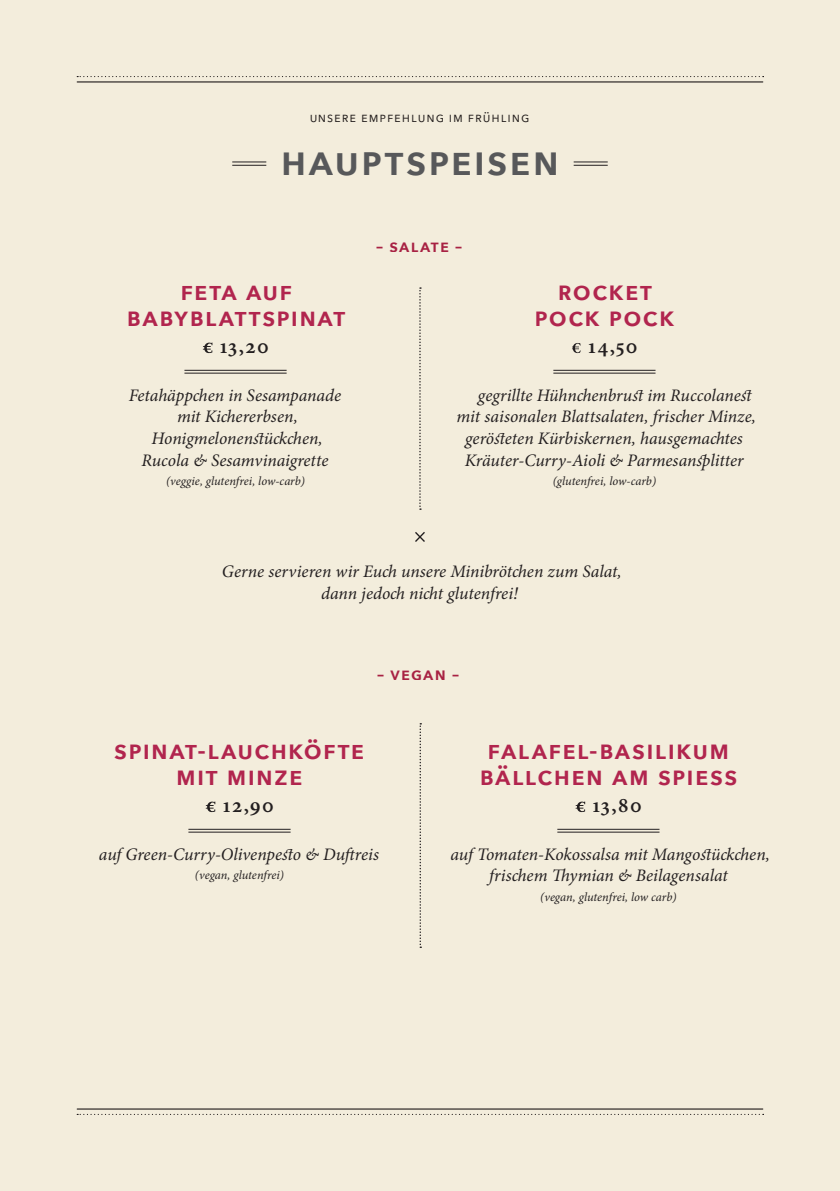
<style>
.page{position:relative;width:840px;height:1191px;background:#fff}
.page>*{position:absolute;margin:0;border:0;box-sizing:border-box;transform-origin:0 0}
.t1{font:600 41.6px "Avenir Next";letter-spacing:.045em;color:#57585a}
.t2{font:600 26.4px "Avenir Next";letter-spacing:.045em;color:#b1254e}
.t3{font:600 21.6px "Minion Pro";letter-spacing:.06em;color:#231f20}
.t4{font:italic 17.6px/21.6px "Minion Pro";color:#231f20;text-align:center}
.t5{font:600 17.6px "Avenir Next";letter-spacing:.07em;color:#b1254e}
.t6{font:13.6px "Avenir Next";letter-spacing:.065em;color:#231f20}
.t7{font:italic 12.4px "Minion Pro";letter-spacing:-.005em;color:#231f20}
</style>
<div class="page">
<div style="left:0;top:0;width:839px;height:1191px;background:#f3eddc"></div>
<svg style="left:206px;top:801px;width:9px;height:11px"></svg>
<hr style="left:188px;top:829px;width:102px;height:1px;background:#231f20">
<hr style="left:188px;top:831px;width:102px;height:1px;background:#231f20">
<svg style="left:575px;top:801px;width:10px;height:11px"></svg>
<hr style="left:557px;top:829px;width:102px;height:1px;background:#231f20">
<hr style="left:557px;top:831px;width:102px;height:1px;background:#231f20">
<svg style="left:77px;top:76px;width:686px;height:1px"></svg>
<hr style="left:77px;top:81px;width:685px;height:1px;background:#231f20">
<svg style="left:77px;top:1113px;width:686px;height:2px"></svg>
<hr style="left:77px;top:1108px;width:685px;height:1px;background:#231f20">
<svg style="left:419px;top:287px;width:2px;height:223px"></svg>
<svg style="left:203px;top:342px;width:9px;height:11px"></svg>
<hr style="left:184px;top:370px;width:102px;height:1px;background:#231f20">
<hr style="left:184px;top:373px;width:102px;height:1px;background:#231f20">
<svg style="left:572px;top:343px;width:8px;height:10px"></svg>
<hr style="left:553px;top:370px;width:102px;height:1px;background:#231f20">
<hr style="left:553px;top:373px;width:102px;height:1px;background:#231f20">
<svg style="left:415px;top:532px;width:10px;height:10px"></svg>
<hr style="left:232px;top:162px;width:34px;height:1px;background:#231f20">
<hr style="left:232px;top:165px;width:34px;height:1px;background:#231f20">
<hr style="left:573px;top:162px;width:34px;height:1px;background:#231f20">
<hr style="left:573px;top:165px;width:34px;height:1px;background:#231f20">
<svg style="left:419px;top:723px;width:2px;height:225px"></svg>
<p class="t6" style="left:309px;top:106px;width:222px">Unsere Empfehlung im frühling</p>
<p class="t1" style="left:281px;top:125px;width:53px">haupt</p>
<p class="t1" style="left:406px;top:125px;width:154px">speisen</p>
<p class="t2" style="left:180px;top:268px;width:113px">FETA AUF</p>
<p class="t2" style="left:127px;top:294px;width:219px">BABYBLATTSPIN AT</p>
<p class="t3" style="left:220px;top:331px;width:50px">13,20</p>
<p class="t4" style="left:129px;top:384px;width:214px">Fetahäppchen in Sesampanade</p>
<p class="t4" style="left:177px;top:406px;width:122px">mit Kichererbsen,</p>
<p class="t4" style="left:151px;top:427px;width:172px">Honigmelonenstückchen,</p>
<p class="t4" style="left:141px;top:449px;width:188px">Rucola &amp; Sesamvinaigrette</p>
<p class="t7" style="left:166px;top:473px;width:140px">(veggie, glutenfrei, low-carb)</p>
<p class="t5" style="left:376px;top:230px;width:87px">– salate –</p>
<p class="t2" style="left:557px;top:268px;width:17px">ROCKE</p>
<p class="t2" style="left:640px;top:268px;width:13px">T</p>
<p class="t2" style="left:534px;top:294px;width:33px">POCK</p>
<p class="t2" style="left:608px;top:294px;width:33px">POCK</p>
<p class="t3" style="left:587px;top:331px;width:51px">14,50</p>
<p class="t4" style="left:477px;top:384px;width:275px">gegrillte Hühnchenbrust im Ruccolanest</p>
<p class="t4" style="left:456px;top:406px;width:301px">mit saisonalen Blattsalaten, frischer Minze,</p>
<p class="t4" style="left:465px;top:427px;width:279px">gerösteten Kürbiskernen, hausgemachtes</p>
<p class="t4" style="left:464px;top:449px;width:280px">Kräuter-Curry-Aioli &amp; Parmesansplitter</p>
<p class="t7" style="left:552px;top:473px;width:105px">(glutenfrei, low-carb)</p>
<p class="t4" style="left:222px;top:561px;width:401px">Gerne servieren wir Euch unsere Minibrötchen zum Salat,</p>
<p class="t4" style="left:321px;top:582px;width:198px">dann jedoch nicht glutenfrei!</p>
<p class="t5" style="left:377px;top:658px;width:83px">– vegan –</p>
<p class="t2" style="left:114px;top:727px;width:157px">SPINAT-LAUCHK</p>
<p class="t2" style="left:304px;top:727px;width:59px">ÖFTE</p>
<p class="t2" style="left:176px;top:753px;width:67px">MI T MINZE</p>
<p class="t3" style="left:222px;top:790px;width:53px">12,90</p>
<p class="t4" style="left:99px;top:843px;width:281px">auf Green-Curry-Olivenpesto &amp; Duftreis</p>
<p class="t7" style="left:195px;top:867px;width:91px">(vegan, glutenfrei)</p>
<p class="t2" style="left:487px;top:727px;width:243px">FALAFEL-basilikum</p>
<p class="t2" style="left:479px;top:753px;width:48px">BÄLLCHEN</p>
<p class="t2" style="left:612px;top:753px;width:127px">AM SPIEss</p>
<p class="t3" style="left:592px;top:790px;width:51px">13,80</p>
<p class="t4" style="left:450px;top:843px;width:321px">auf Tomaten-Kokossalsa mit Mangostückchen, frischem Thymian &amp; Beilagensalat</p>
<p class="t7" style="left:540px;top:888px;width:138px">(vegan, glutenfrei, low carb)</p>
</div>
